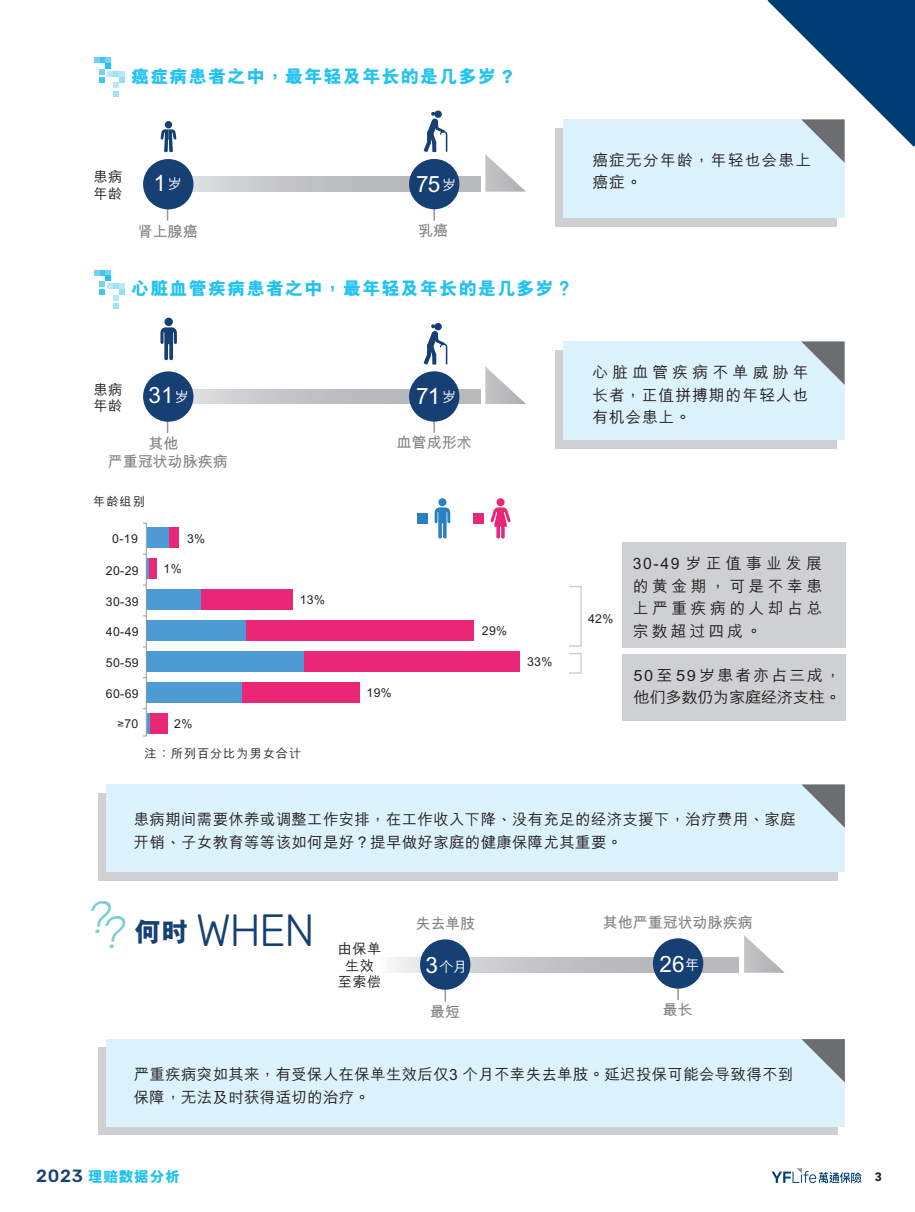
<style>
.page{position:relative;width:915px;height:1212px;background:#fff}
.page>*{position:absolute;margin:0;border:0;box-sizing:border-box;transform-origin:0 0}
.t1{font:300 45px "Rubik";color:#163f74}
.t2{font:italic 300 45px "Rubik";color:#7dcfd4}
.t3{font:800 27px "M Hei HKS";color:#163f74}
.t4{font:500 22.5px "M Hei HKS";letter-spacing:-.02em;color:#fff}
.t5{font:800 18px "M Hei HKS";letter-spacing:.07em;color:#22c2f3}
.t6{font:500 17.55px "Rubik";color:#163f74}
.t7{font:500 15.75px/22.5px "M Hei HKS";letter-spacing:.21em;color:#231f20;text-align:justify}
.t8{font:500 15.75px/22.5px "M Hei HKS";letter-spacing:.075em;color:#231f20}
.t9{font:500 15.45px/22.5px "M Hei HKS";letter-spacing:.02em;color:#231f20}
.t10{font:500 15.45px/22.5px "M Hei HKS";letter-spacing:.04em;color:#231f20;scale:1.05 1}
.t11{font:700 15px/18px "M Hei HKS";color:#808285;text-align:center}
.t12{font:800 14.7px "M Hei HKS";letter-spacing:.05em;color:#22c2f3}
.t13{font:500 14.25px/16.5px "M Hei HKS";letter-spacing:.03em;color:#231f20}
.t14{font:500 14.25px "M Hei HKS";color:#fff}
.t15{font:500 12.3px "M Hei HKS";letter-spacing:.03em;color:#231f20}
.t16{font:500 12.3px "M Hei HKS";letter-spacing:.07em;color:#231f20}
.t17{font:900 12px "Avenir LT Std";color:#231f20}
.s1{font-size:14.25px}
.s2{font-size:22.5px}
</style>
<div class="page">
<div style="left:303px;top:651px;width:216px;height:21px;background:#ea2677"></div>
<div style="left:239px;top:620px;width:234px;height:21px;background:#ea2677"></div>
<div style="left:200px;top:589px;width:93px;height:21px;background:#ea2677"></div>
<div style="left:148px;top:558px;width:9px;height:21px;background:#ea2677"></div>
<div style="left:147px;top:527px;width:22px;height:21px;background:#4e9ad4"></div>
<div style="left:98px;top:793px;width:739px;height:88px;background:#cfd0d2"></div>
<div style="left:106px;top:784px;width:738px;height:88px;background:#dcf2fc"></div>
<svg style="left:801px;top:784px;width:43px;height:43px"></svg>
<div style="left:621px;top:654px;width:224px;height:66px;background:#cfd0d2"></div>
<div style="left:621px;top:542px;width:224px;height:105px;background:#cfd0d2"></div>
<svg style="left:423px;top:110px;width:24px;height:42px"></svg>
<svg style="left:423px;top:323px;width:24px;height:42px"></svg>
<div style="left:555px;top:128px;width:282px;height:99px;background:#cfd0d2"></div>
<div style="left:563px;top:119px;width:281px;height:99px;background:#dcf2fc"></div>
<div style="left:555px;top:350px;width:282px;height:99px;background:#cfd0d2"></div>
<div style="left:563px;top:341px;width:281px;height:99px;background:#dcf2fc"></div>
<svg style="left:801px;top:341px;width:43px;height:43px"></svg>
<svg style="left:143px;top:389px;width:337px;height:15px;background:#c3c4c6"></svg>
<svg style="left:485px;top:367px;width:41px;height:37px"></svg>
<svg style="left:433px;top:422px;width:2px;height:11px"></svg>
<div style="left:409px;top:371px;width:50px;height:51px;background:#163f74;border-radius:50%"></div>
<div style="left:143px;top:371px;width:50px;height:51px;background:#163f74;border-radius:50%"></div>
<svg style="left:94px;top:270px;width:30px;height:39px"></svg>
<svg style="left:143px;top:177px;width:337px;height:15px;background:#c3c4c6"></svg>
<svg style="left:485px;top:154px;width:41px;height:38px"></svg>
<svg style="left:433px;top:209px;width:2px;height:11px"></svg>
<div style="left:409px;top:159px;width:50px;height:50px;background:#163f74;border-radius:50%"></div>
<svg style="left:167px;top:209px;width:1px;height:12px"></svg>
<div style="left:143px;top:159px;width:50px;height:50px;background:#163f74;border-radius:50%"></div>
<svg style="left:94px;top:57px;width:30px;height:39px"></svg>
<div style="left:473px;top:513px;width:10px;height:10px;background:#ea2677"></div>
<div style="left:496px;top:498px;width:8px;height:8px;background:#ea2677;border-radius:50%"></div>
<svg style="left:490px;top:507px;width:20px;height:32px"></svg>
<div style="left:417px;top:513px;width:10px;height:10px;background:#2a81c1"></div>
<div style="left:438px;top:498px;width:8px;height:8px;background:#2a81c1;border-radius:50%"></div>
<svg style="left:434px;top:507px;width:16px;height:32px"></svg>
<div style="left:164px;top:318px;width:9px;height:8px;background:#163f74;border-radius:50%"></div>
<svg style="left:160px;top:327px;width:17px;height:33px"></svg>
<svg style="left:160px;top:121px;width:16px;height:31px"></svg>
<svg style="left:771px;top:1168px;width:90px;height:15px"></svg>
<div style="left:98px;top:1048px;width:739px;height:87px;background:#cfd0d2"></div>
<div style="left:106px;top:1039px;width:738px;height:88px;background:#dcf2fc"></div>
<svg style="left:801px;top:1039px;width:43px;height:43px"></svg>
<svg style="left:393px;top:958px;width:344px;height:15px;background:#c5c6c8"></svg>
<svg style="left:744px;top:935px;width:40px;height:38px"></svg>
<div style="left:652px;top:938px;width:51px;height:51px;background:#163f74;border-radius:50%"></div>
<svg style="left:444px;top:990px;width:2px;height:12px"></svg>
<div style="left:420px;top:939px;width:50px;height:51px;background:#163f74;border-radius:50%"></div>
<div style="left:149px;top:713px;width:19px;height:20px;background:#ea2677"></div>
<hr style="left:147px;top:713px;width:2px;height:20px;background:#4e9ad4">
<div style="left:169px;top:527px;width:10px;height:21px;background:#ea2677"></div>
<hr style="left:147px;top:558px;width:2px;height:21px;background:#4e9ad4">
<div style="left:147px;top:589px;width:54px;height:21px;background:#4e9ad4"></div>
<div style="left:147px;top:620px;width:98px;height:21px;background:#4e9ad4"></div>
<div style="left:147px;top:651px;width:157px;height:21px;background:#4e9ad4"></div>
<div style="left:239px;top:682px;width:121px;height:21px;background:#ea2677"></div>
<div style="left:147px;top:682px;width:95px;height:21px;background:#4e9ad4"></div>
<hr style="left:146px;top:523px;width:1px;height:213px;background:#95979a">
<svg style="left:118px;top:721px;width:5px;height:5px"></svg>
<div style="left:568px;top:586px;width:13px;height:61px;border:2px solid #cfd0d2"></div>
<svg style="left:569px;top:653px;width:13px;height:21px"></svg>
<svg style="left:767px;top:0;width:147px;height:163px"></svg>
<p class="t5" style="left:131px;top:64px;width:383px">癌症病患者之中，最年輕及年長的是幾多歲 ?</p>
<p class="t13" style="left:94px;top:168px;width:30px">患病年齡</p>
<h3 class="t4" style="left:153px;top:167px;width:30px">1<span class="s1">歲</span></h3>
<p class="t11" style="left:138px;top:221px;width:61px">腎上腺癌</p>
<h3 class="t4" style="left:416px;top:167px;width:42px">75<span class="s1">歲</span></h3>
<p class="t11" style="left:418px;top:220px;width:31px">乳癌</p>
<p class="t5" style="left:131px;top:277px;width:443px">心臟血管疾病患者之中，最年輕及年長的是幾多歲？</p>
<p class="t8" style="left:592px;top:148px;width:220px">癌症無分年齡，年輕也會患上癌症。</p>
<p class="t13" style="left:94px;top:380px;width:30px">患病年齡</p>
<h3 class="t4" style="left:148px;top:379px;width:42px">31<span class="s1">歲</span></h3>
<p class="t11" style="left:108px;top:433px;width:121px">其他<br>嚴重冠狀動脈疾病</p>
<p class="t15" style="left:93px;top:492px;width:53px">年齡組別</p>
<p class="t15" style="left:112px;top:529px;width:27px">0-19</p>
<p class="t15" style="left:106px;top:562px;width:34px">20-29</p>
<p class="t15" style="left:106px;top:592px;width:34px">30-39</p>
<p class="t15" style="left:106px;top:623px;width:34px">40-49</p>
<p class="t15" style="left:106px;top:653px;width:34px">50-59</p>
<p class="t15" style="left:106px;top:684px;width:34px">60-69</p>
<p class="t15" style="left:124px;top:715px;width:15px">70</p>
<p class="t15" style="left:187px;top:529px;width:20px">3%</p>
<p class="t15" style="left:163px;top:560px;width:20px">1%</p>
<p class="t15" style="left:174px;top:714px;width:20px">2%</p>
<p class="t15" style="left:299px;top:591px;width:27px">13%</p>
<p class="t16" style="left:144px;top:745px;width:158px">註：所列百分比為男女合計</p>
<h3 class="t4" style="left:416px;top:379px;width:42px">71<span class="s1">歲</span></h3>
<p class="t11" style="left:396px;top:433px;width:76px">血管成形術</p>
<p class="t7" style="left:592px;top:360px;width:217px">心臟血管疾病不單威脅年長者，正值拼搏期的年輕人也有機會患上。</p>
<p class="t15" style="left:366px;top:683px;width:27px">19%</p>
<p class="t15" style="left:481px;top:622px;width:27px">29%</p>
<p class="t15" style="left:527px;top:652px;width:27px">33%</p>
<p class="t15" style="left:588px;top:610px;width:27px">42%</p>
<p class="t7" style="left:632px;top:551px;width:191px">30-49 歲正值事業發展的黃金期，可是不幸患上嚴重疾病的人卻佔總宗數超過四成。</p>
<p class="t10" style="left:633px;top:662px;width:199px">50至59歲患者亦佔三成，他們多數仍為家庭經濟支柱。</p>
<p class="t9" style="left:134px;top:807px;width:663px">患病期間需要休養或調整工作安排，在工作收入下降、沒有充足的經濟支援下，治療費用、家庭開銷、子女教育等等該如何是好？提早做好家庭的健康保障尤其重要。</p>
<h1 class="t2" style="left:86px;top:900px;width:48px">??</h1>
<h2 class="t3" style="left:134px;top:914px;width:55px">何時</h2>
<h1 class="t1" style="left:196px;top:905px;width:121px">WHEN</h1>
<p class="t13" style="left:338px;top:939px;width:45px;text-align:center">由保單生效至索償</p>
<p class="t11" style="left:415px;top:913px;width:61px">失去單肢</p>
<p class="t14" style="left:425px;top:956px;width:43px"><span class="s2">3</span>個月</p>
<p class="t11" style="left:430px;top:1001px;width:31px">最短</p>
<p class="t11" style="left:602px;top:912px;width:151px">其他嚴重冠狀動脈疾病</p>
<h3 class="t4" style="left:659px;top:947px;width:41px">26<span class="s1">年</span></h3>
<p class="t11" style="left:662px;top:999px;width:31px">最長</p>
<p class="t9" style="left:134px;top:1062px;width:660px">嚴重疾病突如其來，有受保人在保單生效後僅3 個月不幸失去單肢。延遲投保可能會導致得不到保障，無法及時獲得適切的治療。</p>
<p class="t12" style="left:88px;top:1166px;width:93px">理賠數據分析</p>
<p class="t6" style="left:36px;top:1166px;width:48px">2023</p>
<p class="t17" style="left:874px;top:1170px;width:9px">3</p>
</div>
